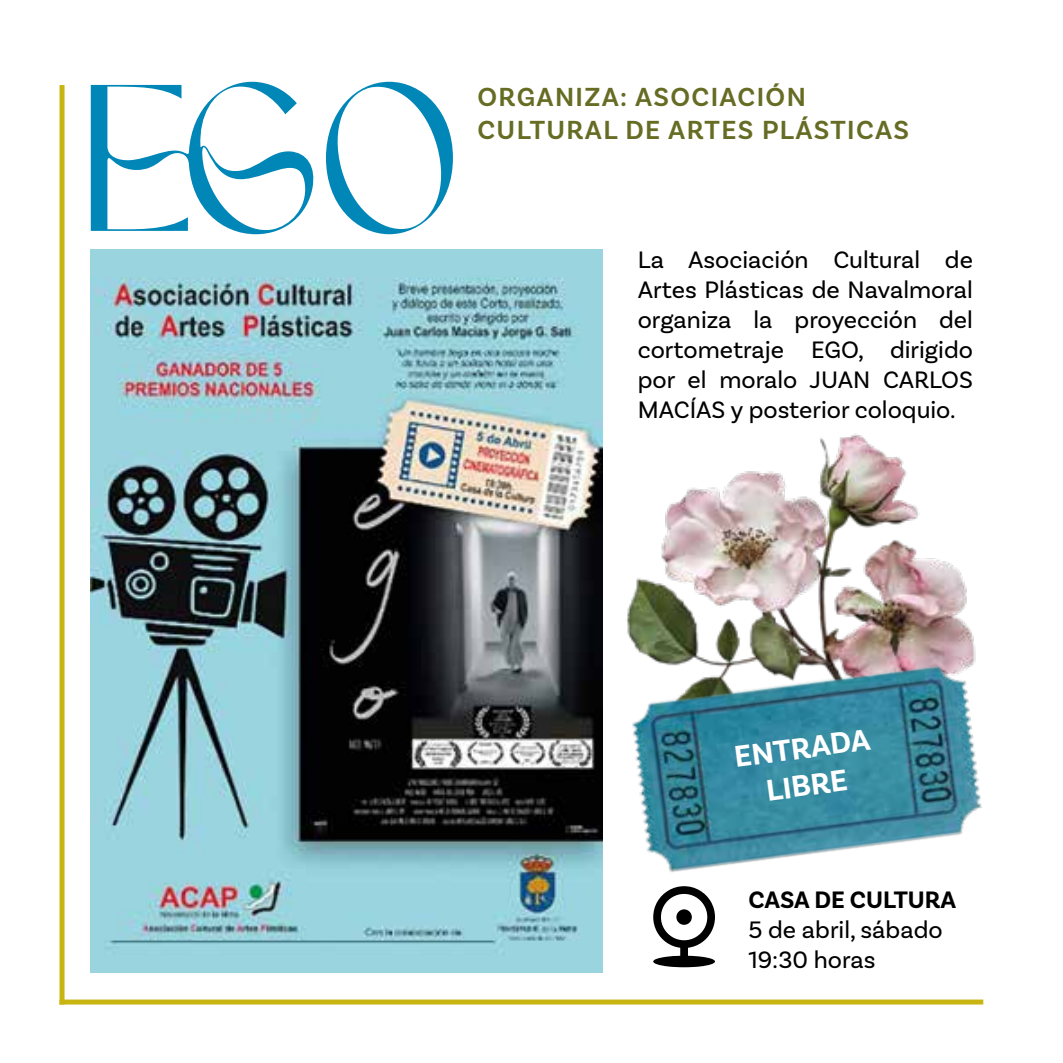
<style>
.page{position:relative;width:1063px;height:1063px;background:#fff}
.page>*{position:absolute;margin:0;border:0;box-sizing:border-box;transform-origin:0 0}
.t1{font:208.5px "Armany";color:#0087b8}
.t2{font:700 31.5px/37.8px "Basic Sans";color:#fff;text-align:center}
.t3{font:600 27.5px "Basic Sans";letter-spacing:.05em;color:#666c23}
.t4{font:25px/30px "Basic Sans";color:#000;text-align:justify}
.t5{font:700 25px "Basic Sans";color:#000}
</style>
<div class="page">
<div style="left:60px;top:1000px;width:923px;height:5px;background:#c9b512"></div>
<div style="left:60px;top:85px;width:5px;height:920px;background:#c9b512"></div>
<img style="left:602px;top:397px;width:352px;height:170px">
<img style="left:599px;top:567px;width:383px;height:406px">
<img style="left:90px;top:249px;width:512px;height:723px">
<svg style="left:653px;top:885px;width:62px;height:82px"></svg>
<h1 class="t1" style="left:78px;top:53px;width:382px">EGO</h1>
<p class="t3" style="left:478px;top:80px;width:330px">ORGANIZA: ASOCIACIÓN</p>
<p class="t3" style="left:478px;top:113px;width:433px">CULTURAL DE ARTES PLÁSTICAS</p>
<p class="t4" style="left:638px;top:244px;width:337px">La Asociación Cultural de Artes Plásticas de Navalmoral organiza la proyección del cortometraje EGO, dirigido por el moralo JUAN CARLOS MACÍAS y posterior coloquio.</p>
<p class="t2" style="left:732px;top:738px;width:138px;rotate:-7deg">ENTRADA<br>LIBRE</p>
<p class="t5" style="left:749px;top:885px;width:209px">CASA DE CULTURA</p>
<p class="t4" style="left:749px;top:915px;width:196px">5 de abril, sábado<br>19:30 horas</p>
</div>
